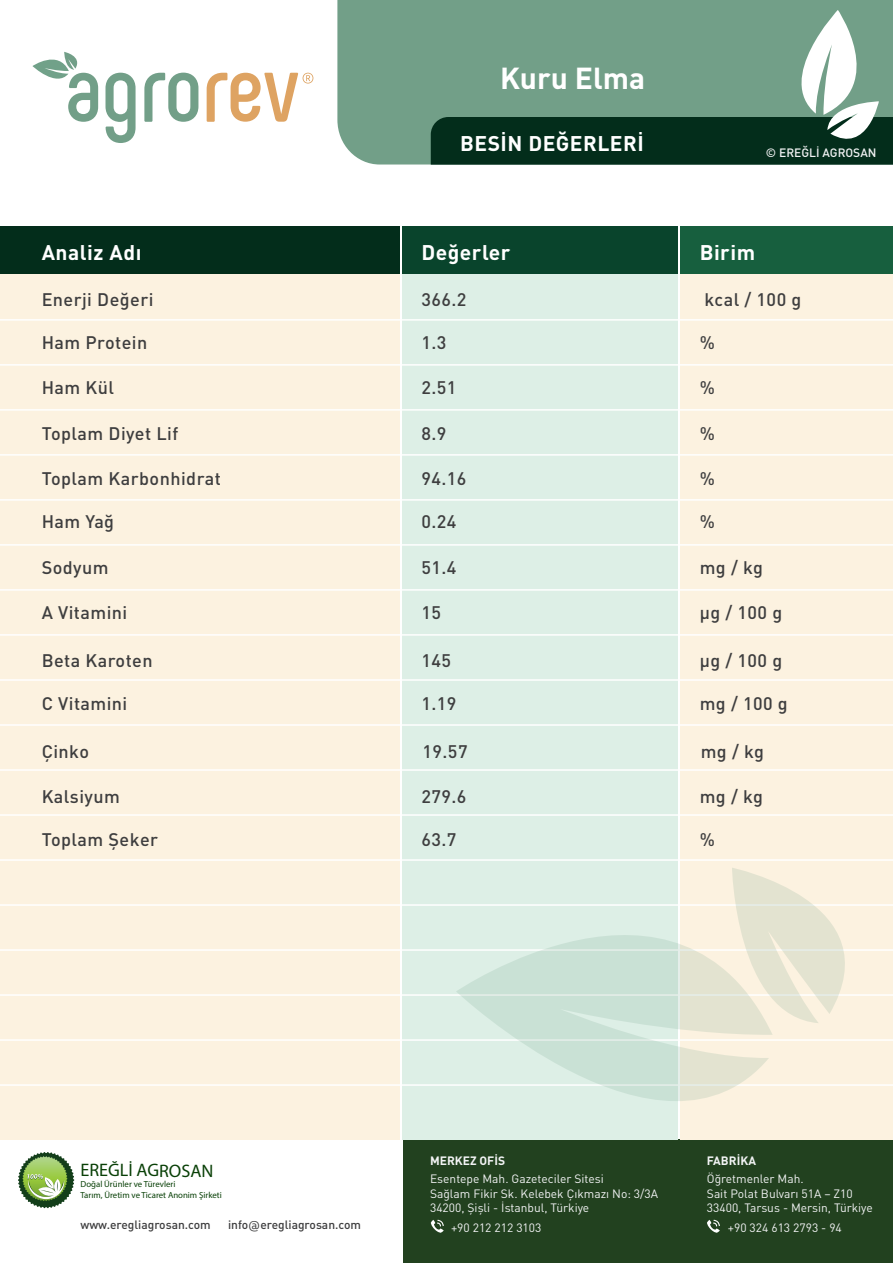
<style>
.page{position:relative;width:893px;height:1263px;background:#fff}
.page>*{position:absolute;margin:0;border:0;box-sizing:border-box;transform-origin:0 0}
.t1{font:700 30px "DIN Pro";color:#fff}
.t2{font:700 21px "DIN Pro";letter-spacing:.025em;color:#fff}
.t3{font:700 18.15px "Myriad Pro";letter-spacing:-.005em;color:#094007}
.t4{font:500 18px "DIN Pro";letter-spacing:.025em;color:#3e3e3f}
.t5{font:12px/14.4px "DIN Pro";color:#f2f3f4}
.t6{font:500 12px "DIN Pro";color:#3e3e3f}
.t7{font:700 12px "DIN Pro";color:#f2f3f4}
.t8{font:500 12px "DIN Pro";color:#f2f3f4}
.t9{font:8.85px/10.5px "Myriad Pro";color:#094007}
.s1{font-family:"Corbel";font-weight:400}
</style>
<div class="page">
<div style="left:0;top:1139px;width:893px;height:124px;background:#22411f"></div>
<div style="left:0;top:1139px;width:402px;height:124px;background:#fff"></div>
<div style="left:337px;top:0;width:556px;height:165px;background:#729f88"></div>
<div style="left:0;top:226px;width:399px;height:913px;background:#fcf2e0"></div>
<div style="left:0;top:226px;width:399px;height:48px;background:#032d1b"></div>
<div style="left:402px;top:226px;width:276px;height:913px;background:#ddefe6"></div>
<div style="left:402px;top:226px;width:275px;height:48px;background:#09442c"></div>
<div style="left:680px;top:226px;width:213px;height:913px;background:#fcf2e0"></div>
<div style="left:680px;top:226px;width:213px;height:48px;background:#175f3e"></div>
<svg style="left:32px;top:52px;width:66px;height:70px"></svg>
<svg style="left:106px;top:73px;width:30px;height:70px"></svg>
<svg style="left:144px;top:73px;width:54px;height:49px"></svg>
<svg style="left:207px;top:73px;width:106px;height:49px"></svg>
<svg style="left:431px;top:10px;width:462px;height:155px;background:#5a836f"></svg>
<svg style="left:18px;top:1152px;width:56px;height:56px"></svg>
<svg style="left:431px;top:1220px;width:13px;height:13px"></svg>
<svg style="left:707px;top:1220px;width:13px;height:13px"></svg>
<hr style="left:0;top:319px;width:893px;height:2px;background:#fff">
<hr style="left:0;top:364px;width:893px;height:2px;background:#fff">
<hr style="left:0;top:409px;width:893px;height:2px;background:#fff">
<hr style="left:0;top:454px;width:893px;height:2px;background:#fff">
<hr style="left:0;top:499px;width:893px;height:2px;background:#fff">
<hr style="left:0;top:544px;width:893px;height:2px;background:#fff">
<hr style="left:0;top:589px;width:893px;height:2px;background:#fff">
<hr style="left:0;top:634px;width:893px;height:2px;background:#fff">
<hr style="left:0;top:679px;width:893px;height:2px;background:#fff">
<hr style="left:0;top:724px;width:893px;height:2px;background:#fff">
<hr style="left:0;top:769px;width:893px;height:2px;background:#fff">
<hr style="left:0;top:814px;width:893px;height:2px;background:#fff">
<hr style="left:0;top:859px;width:893px;height:2px;background:#fff">
<hr style="left:0;top:904px;width:893px;height:2px;background:#fff">
<hr style="left:0;top:949px;width:893px;height:2px;background:#fff">
<hr style="left:0;top:994px;width:893px;height:2px;background:#fff">
<hr style="left:0;top:1039px;width:893px;height:2px;background:#fff">
<hr style="left:0;top:1084px;width:893px;height:2px;background:#fff">
<svg style="left:732px;top:868px;width:113px;height:155px"></svg>
<svg style="left:456px;top:935px;width:317px;height:166px"></svg>
<h1 class="t1" style="left:500px;top:58px;width:147px">Kuru Elma</h1>
<p class="t2" style="left:460px;top:129px;width:185px">BESİN DEĞERLERİ</p>
<p class="t8" style="left:766px;top:144px;width:112px">© EREĞLİ AGROSAN</p>
<p class="t2" style="left:42px;top:238px;width:101px">Analiz Adı</p>
<p class="t2" style="left:421px;top:238px;width:91px">Değerler</p>
<p class="t2" style="left:700px;top:238px;width:57px">Birim</p>
<p class="t4" style="left:42px;top:287px;width:113px">Enerji Değeri</p>
<p class="t4" style="left:421px;top:287px;width:47px">366.2</p>
<p class="t4" style="left:704px;top:287px;width:98px">kcal / 100 g</p>
<p class="t4" style="left:42px;top:330px;width:107px">Ham Protein</p>
<p class="t4" style="left:421px;top:330px;width:27px">1.3</p>
<p class="t4" style="left:700px;top:330px;width:17px">%</p>
<p class="t4" style="left:42px;top:376px;width:74px">Ham Kül</p>
<p class="t4" style="left:421px;top:376px;width:37px">2.51</p>
<p class="t4" style="left:700px;top:376px;width:17px">%</p>
<p class="t4" style="left:42px;top:421px;width:138px">Toplam Diyet Lif</p>
<p class="t4" style="left:421px;top:421px;width:27px">8.9</p>
<p class="t4" style="left:700px;top:421px;width:17px">%</p>
<p class="t4" style="left:42px;top:466px;width:181px">Toplam Karbonhidrat</p>
<p class="t4" style="left:421px;top:466px;width:47px">94.16</p>
<p class="t4" style="left:700px;top:466px;width:17px">%</p>
<p class="t4" style="left:42px;top:510px;width:74px">Ham Yağ</p>
<p class="t4" style="left:421px;top:510px;width:37px">0.24</p>
<p class="t4" style="left:700px;top:510px;width:17px">%</p>
<p class="t4" style="left:42px;top:555px;width:68px">Sodyum</p>
<p class="t4" style="left:421px;top:555px;width:37px">51.4</p>
<p class="t4" style="left:700px;top:555px;width:65px">mg / kg</p>
<p class="t4" style="left:42px;top:600px;width:87px">A Vitamini</p>
<p class="t4" style="left:421px;top:600px;width:21px">15</p>
<p class="t4" style="left:700px;top:600px;width:84px">µg / 100 g</p>
<p class="t4" style="left:42px;top:648px;width:112px">Beta Karoten</p>
<p class="t4" style="left:421px;top:648px;width:31px">145</p>
<p class="t4" style="left:700px;top:648px;width:84px">µg / 100 g</p>
<p class="t4" style="left:42px;top:691px;width:87px">C Vitamini</p>
<p class="t4" style="left:421px;top:691px;width:37px">1.19</p>
<p class="t4" style="left:700px;top:691px;width:90px">mg / 100 g</p>
<p class="t4" style="left:42px;top:739px;width:49px">Çinko</p>
<p class="t4" style="left:422px;top:739px;width:47px">19.57</p>
<p class="t4" style="left:701px;top:739px;width:65px">mg / kg</p>
<p class="t4" style="left:42px;top:784px;width:80px">Kalsiyum</p>
<p class="t4" style="left:421px;top:784px;width:47px">279.6</p>
<p class="t4" style="left:700px;top:784px;width:65px">mg / kg</p>
<p class="t4" style="left:42px;top:827px;width:118px">Toplam Şeker</p>
<p class="t4" style="left:421px;top:827px;width:37px">63.7</p>
<p class="t4" style="left:700px;top:827px;width:17px">%</p>
<p class="t3" style="left:80px;top:1159px;width:134px">EREĞLİ AGROSAN</p>
<p class="t9" style="left:81px;top:1179px;width:143px">Doğal Ürünler ve Türevleri<br>Tarım, Üretim ve Ticaret Anonim Şirketi</p>
<p class="t6" style="left:80px;top:1217px;width:132px">www.eregliagrosan.com</p>
<p class="t6" style="left:228px;top:1217px;width:134px">info<span class="s1">@</span>eregliagrosan.com</p>
<p class="t7" style="left:430px;top:1153px;width:76px">MERKEZ OFİS</p>
<p class="t5" style="left:430px;top:1171px;width:229px">Esentepe Mah. Gazeteciler Sitesi<br>Sağlam Fikir Sk. Kelebek Çıkmazı No: 3/3A<br>34200, Şişli - İstanbul, Türkiye</p>
<p class="t5" style="left:451px;top:1219px;width:92px">+90 212 212 3103</p>
<p class="t7" style="left:707px;top:1153px;width:51px">FABRİKA</p>
<p class="t5" style="left:707px;top:1171px;width:167px">Öğretmenler Mah.<br>Sait Polat Bulvarı 51A – Z10<br>33400, Tarsus - Mersin, Türkiye</p>
<p class="t5" style="left:728px;top:1219px;width:116px">+90 324 613 2793 - 94</p>
</div>
